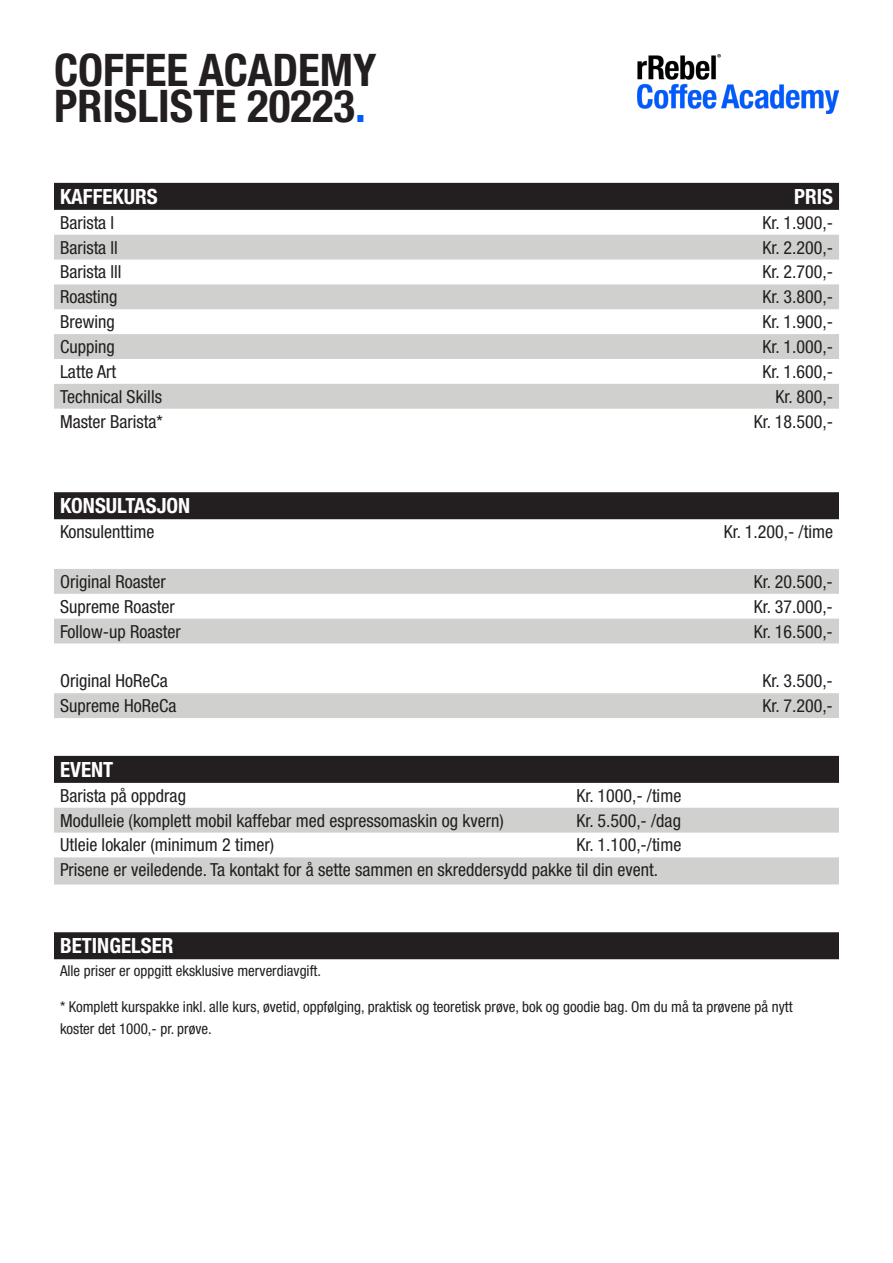
<style>
.page{position:relative;width:893px;height:1263px;background:#fff}
.page>*{position:absolute;margin:0;border:0;box-sizing:border-box;transform-origin:0 0}
.t1{font:700 condensed 45px "Helvetica Neue LT Pro";color:#231f20}
.t2{font:700 condensed 21px "Helvetica Neue LT Pro";color:#fff}
.t3{font:condensed 18px "Helvetica Neue LT Pro";color:#231f20}
.t4{font:condensed 15px/21.6px "Helvetica Neue LT Pro";color:#231f20}
.s1{color:#005bff}
</style>
<div class="page">
<div style="left:54px;top:183px;width:785px;height:27px;background:#231f20"></div>
<svg style="left:54px;top:235px;width:785px;height:174px;fill:#d0d0cf"></svg>
<div style="left:54px;top:492px;width:785px;height:27px;background:#231f20"></div>
<svg style="left:54px;top:569px;width:785px;height:149px"></svg>
<div style="left:54px;top:756px;width:785px;height:27px;background:#231f20"></div>
<svg style="left:54px;top:808px;width:785px;height:76px;fill:#d0d0cf"></svg>
<img style="left:638px;top:54px;width:201px;height:59px">
<div style="left:54px;top:932px;width:785px;height:27px;background:#231f20"></div>
<p class="t1" style="left:54px;top:43px;width:324px">COFFEE ACADEMY</p>
<p class="t1" style="left:54px;top:79px;width:313px">PRISLISTE 20223<span class="s1">.</span></p>
<p class="t2" style="left:60px;top:184px;width:99px">KAFFEKURS</p>
<p class="t2" style="left:794px;top:184px;width:40px">PRIS</p>
<p class="t3" style="left:60px;top:212px;width:56px">Barista l</p>
<p class="t3" style="left:762px;top:212px;width:72px">Kr. 1.900,-</p>
<p class="t3" style="left:60px;top:237px;width:59px">Barista ll</p>
<p class="t3" style="left:762px;top:237px;width:72px">Kr. 2.200,-</p>
<p class="t3" style="left:60px;top:262px;width:63px">Barista lll</p>
<p class="t3" style="left:762px;top:262px;width:72px">Kr. 2.700,-</p>
<p class="t3" style="left:60px;top:286px;width:59px">Roasting</p>
<p class="t3" style="left:762px;top:286px;width:72px">Kr. 3.800,-</p>
<p class="t3" style="left:60px;top:311px;width:56px">Brewing</p>
<p class="t3" style="left:762px;top:311px;width:72px">Kr. 1.900,-</p>
<p class="t3" style="left:60px;top:336px;width:56px">Cupping</p>
<p class="t3" style="left:762px;top:336px;width:72px">Kr. 1.000,-</p>
<p class="t3" style="left:60px;top:361px;width:58px">Latte Art</p>
<p class="t3" style="left:762px;top:361px;width:72px">Kr. 1.600,-</p>
<p class="t3" style="left:60px;top:386px;width:103px">Technical Skills</p>
<p class="t3" style="left:775px;top:386px;width:59px">Kr. 800,-</p>
<p class="t3" style="left:60px;top:411px;width:104px">Master Barista*</p>
<p class="t3" style="left:754px;top:411px;width:81px">Kr. 18.500,-</p>
<p class="t2" style="left:60px;top:493px;width:132px">KONSULTASJON</p>
<p class="t3" style="left:60px;top:521px;width:96px">Konsulenttime</p>
<p class="t3" style="left:724px;top:521px;width:111px">Kr. 1.200,- /time</p>
<p class="t3" style="left:60px;top:571px;width:107px">Original Roaster</p>
<p class="t3" style="left:754px;top:571px;width:81px">Kr. 20.500,-</p>
<p class="t3" style="left:60px;top:596px;width:116px">Supreme Roaster</p>
<p class="t3" style="left:754px;top:596px;width:81px">Kr. 37.000,-</p>
<p class="t3" style="left:60px;top:621px;width:122px">Follow-up Roaster</p>
<p class="t3" style="left:754px;top:621px;width:81px">Kr. 16.500,-</p>
<p class="t3" style="left:60px;top:670px;width:109px">Original HoReCa</p>
<p class="t3" style="left:762px;top:670px;width:72px">Kr. 3.500,-</p>
<p class="t3" style="left:60px;top:695px;width:118px">Supreme HoReCa</p>
<p class="t3" style="left:762px;top:695px;width:72px">Kr. 7.200,-</p>
<p class="t2" style="left:60px;top:757px;width:55px">EVENT</p>
<p class="t3" style="left:60px;top:785px;width:128px">Barista på oppdrag</p>
<p class="t3" style="left:576px;top:785px;width:106px">Kr. 1000,- /time</p>
<p class="t3" style="left:60px;top:810px;width:445px">Modulleie (komplett mobil kaffebar med espressomaskin og kvern)</p>
<p class="t3" style="left:576px;top:810px;width:106px">Kr. 5.500,- /dag</p>
<p class="t3" style="left:60px;top:835px;width:216px">Utleie lokaler (minimum 2 timer)</p>
<p class="t3" style="left:576px;top:835px;width:106px">Kr. 1.100,-/time</p>
<p class="t3" style="left:60px;top:859px;width:600px">Prisene er veiledende. Ta kontakt for å sette sammen en skreddersydd pakke til din event.</p>
<p class="t2" style="left:60px;top:933px;width:115px">BETINGELSER</p>
<p class="t4" style="left:60px;top:960px;width:263px">Alle priser er oppgitt eksklusive merverdiavgift.</p>
<p class="t4" style="left:60px;top:996px;width:734px">* Komplett kurspakke inkl. alle kurs, øvetid, oppfølging, praktisk og teoretisk prøve, bok og goodie bag. Om du må ta prøvene på nytt koster det 1000,- pr. prøve.</p>
</div>
